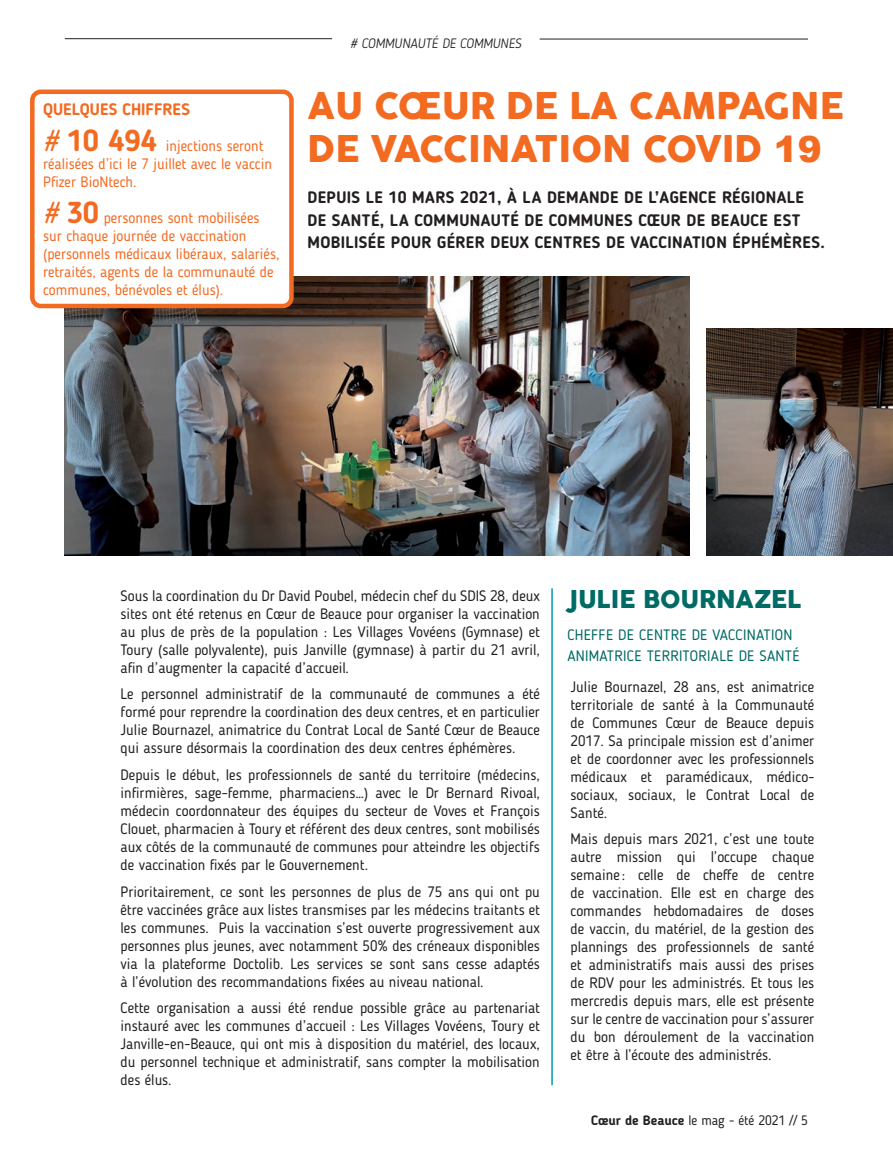
<style>
.page{position:relative;width:893px;height:1149px;background:#fff}
.page>*{position:absolute;margin:0;border:0;box-sizing:border-box;transform-origin:0 0}
.t1{font:36px/43.2px "Cocogoose";color:#f36a21}
.t2{font:24px "Cocogoose";color:#006a64}
.t3{font:700 16.5px/22.5px "Blogger Sans";letter-spacing:.02em;color:#231f20}
.t4{font:700 16.5px "Blogger Sans";color:#f36a21}
.t5{font:15px/18px "Blogger Sans";color:#231f20;text-align:justify}
.t6{font:15px/18px "Blogger Sans";color:#f36a21}
.t7{font:15px/21px "Blogger Sans";letter-spacing:.015em;color:#006a64}
.t8{font:13.5px "Blogger Sans";color:#231f20}
.t9{font:italic 300 13.5px "Blogger Sans";color:#231f20}
.s1{font-style:italic;font-size:30px}
.s2{font-weight:700;font-size:30px}
.s3{font-family:"Arial";font-weight:900}
.s4{font-weight:700}
</style>
<div class="page">
<hr style="left:65px;top:38px;width:267px;height:1px;background:#231f20">
<hr style="left:540px;top:39px;width:268px;height:1px;background:#231f20">
<img style="left:64px;top:276px;width:625px;height:279px">
<div style="left:32px;top:92px;width:259px;height:214px;background:#fff;border-radius:9px"></div>
<div style="left:30px;top:89px;width:264px;height:219px;border:4px solid #f36a21;border-radius:9px"></div>
<hr style="left:551px;top:588px;width:2px;height:496px;background:#009bb6">
<img style="left:706px;top:328px;width:187px;height:227px">
<p class="t4" style="left:43px;top:99px;width:148px">QUELQUES CHIFFRES</p>
<p class="t6" style="left:43px;top:137px;width:231px"><span class="s1">#</span> <span class="s2">10 494</span> injections seront réalisées d’ici le 7 juillet avec le vaccin<br>Pfizer BioNtech.</p>
<p class="t6" style="left:43px;top:209px;width:238px"><span class="s1">#</span> <span class="s2">30</span> personnes sont mobilisées sur chaque journée de vaccination (personnels médicaux libéraux, salariés, retraités, agents de la communauté de communes, bénévoles et élus).</p>
<p class="t9" style="left:350px;top:35px;width:173px"># COMMUNAUTÉ DE COMMUNES</p>
<h1 class="t1" style="left:308px;top:86px;width:538px">AU CŒUR DE LA CAMPAGNE<br>DE VACCINATION COVID <span class="s3">19</span></h1>
<p class="t3" style="left:308px;top:186px;width:519px">DEPUIS LE 10 MARS 2021, À LA DEMANDE DE L’AGENCE RÉGIONALE<br>DE SANTÉ, LA COMMUNAUTÉ DE COMMUNES CŒUR DE BEAUCE EST<br>MOBILISÉE POUR GÉRER DEUX CENTRES DE VACCINATION ÉPHÉMÈRES.</p>
<p class="t5" style="left:121px;top:586px;width:421px">Sous la coordination du Dr David Poubel, médecin chef du SDIS 28, deux sites ont été retenus en Cœur de Beauce pour organiser la vaccination au plus de près de la population : Les Villages Vovéens (Gymnase) et Toury (salle polyvalente), puis Janville (gymnase) à partir du 21 avril, afin d’augmenter la capacité d’accueil.</p>
<p class="t5" style="left:121px;top:685px;width:421px">Le personnel administratif de la communauté de communes a été formé pour reprendre la coordination des deux centres, et en particulier Julie Bournazel, animatrice du Contrat Local de Santé Cœur de Beauce qui assure désormais la coordination des deux centres éphémères.</p>
<p class="t5" style="left:121px;top:765px;width:421px">Depuis le début, les professionnels de santé du territoire (médecins, infirmières, sage-femme, pharmaciens…) avec le Dr Bernard Rivoal, médecin coordonnateur des équipes du secteur de Voves et François Clouet, pharmacien à Toury et référent des deux centres, sont mobilisés aux côtés de la communauté de communes pour atteindre les objectifs de vaccination fixés par le Gouvernement.</p>
<p class="t5" style="left:121px;top:882px;width:421px">Prioritairement, ce sont les personnes de plus de 75 ans qui ont pu être vaccinées grâce aux listes transmises par les médecins traitants et les communes. Puis la vaccination s’est ouverte progressivement aux personnes plus jeunes, avec notamment 50% des créneaux disponibles via la plateforme Doctolib. Les services se sont sans cesse adaptés à l’évolution des recommandations fixées au niveau national.</p>
<p class="t5" style="left:121px;top:998px;width:421px">Cette organisation a aussi été rendue possible grâce au partenariat instauré avec les communes d’accueil : Les Villages Vovéens, Toury et Janville-en-Beauce, qui ont mis à disposition du matériel, des locaux, du personnel technique et administratif, sans compter la mobilisation des élus.</p>
<h2 class="t2" style="left:567px;top:582px;width:236px">JULIE BOURNAZEL</h2>
<p class="t7" style="left:567px;top:624px;width:234px">CHEFFE DE CENTRE DE VACCINATION<br>ANIMATRICE TERRITORIALE DE SANTÉ</p>
<p class="t5" style="left:570px;top:677px;width:245px">Julie Bournazel, 28 ans, est animatrice territoriale de santé à la Communauté de Communes Cœur de Beauce depuis 2017. Sa principale mission est d’animer et de coordonner avec les professionnels médicaux et paramédicaux, médico&shy;sociaux, sociaux, le Contrat Local de Santé.</p>
<p class="t5" style="left:570px;top:829px;width:245px">Mais depuis mars 2021, c’est une toute autre mission qui l’occupe chaque semaine : celle de cheffe de centre de vaccination. Elle est en charge des commandes hebdomadaires de doses de vaccin, du matériel, de la gestion des plannings des professionnels de santé et administratifs mais aussi des prises de RDV pour les administrés. Et tous les mercredis depuis mars, elle est présente sur le centre de vaccination pour s’assurer du bon déroulement de la vaccination et être à l’écoute des administrés.</p>
<p class="t8" style="left:591px;top:1112px;width:218px"><span class="s4">Cœur de Beauce</span> le mag - été 2021 // 5</p>
</div>
